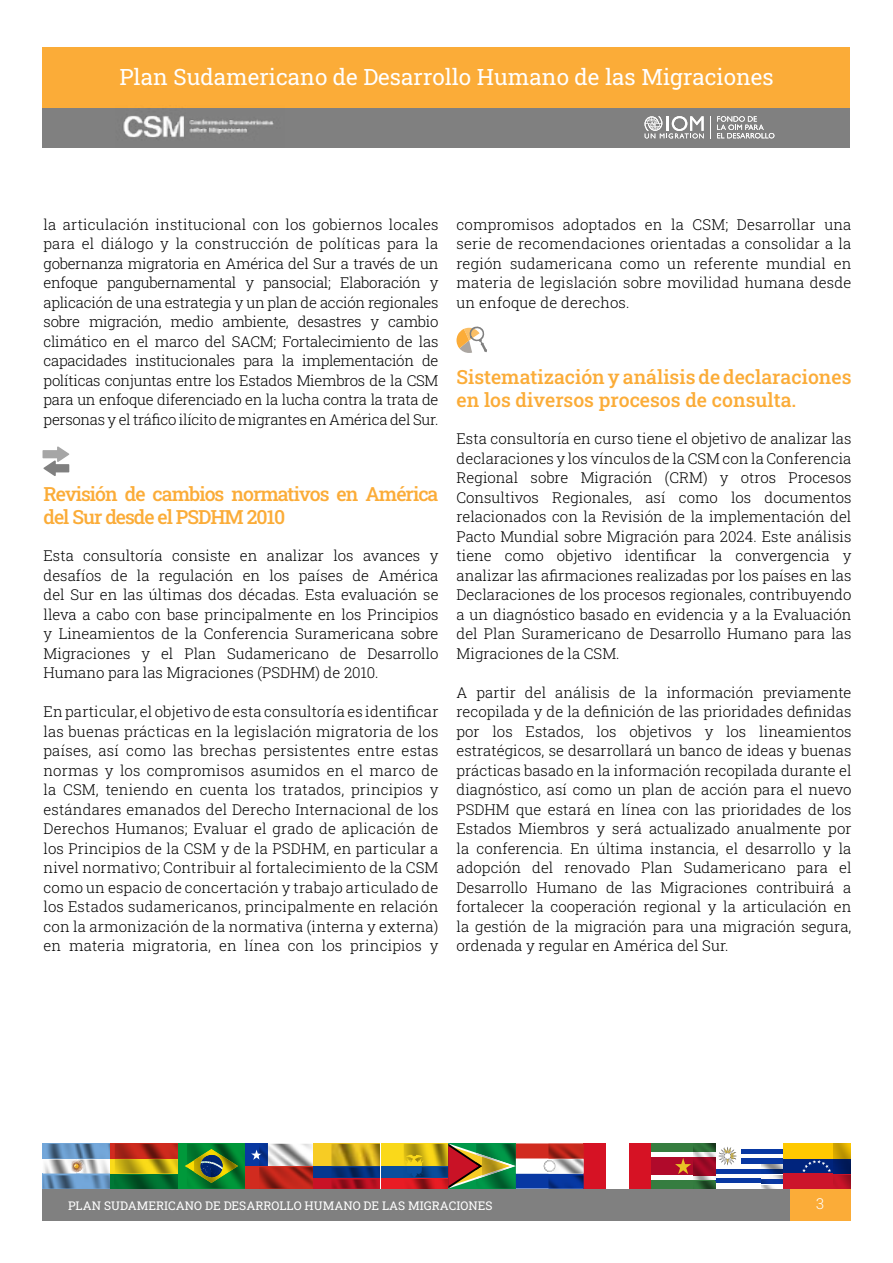
<style>
.page{position:relative;width:893px;height:1263px;background:#fff}
.page>*{position:absolute;margin:0;border:0;box-sizing:border-box;transform-origin:0 0}
.t1{font:22.5px "Roboto Slab";color:#fff}
.t2{font:19.5px/22.5px "Roboto Slab";color:#fbac38}
.t3{font:19.5px/22.5px "Roboto Slab";letter-spacing:-.05em;color:#fbac38}
.t4{font:300 15px/19.5px "Roboto Slab";color:#000;text-align:justify}
.t5{font:300 15px "Roboto Slab";color:#fff}
.t6{font:12px "Roboto Slab";color:#fff}
</style>
<div class="page">
<div style="left:790px;top:1188px;width:60px;height:32px;background:#fbac38"></div>
<div style="left:43px;top:1188px;width:747px;height:32px;background:#808080"></div>
<div style="left:43px;top:47px;width:807px;height:61px;background:#fbac38"></div>
<div style="left:43px;top:108px;width:807px;height:40px;background:#808080"></div>
<svg style="left:710px;top:116px;width:1px;height:22px"></svg>
<svg style="left:644px;top:116px;width:60px;height:22px"></svg>
<svg style="left:717px;top:116px;width:57px;height:22px"></svg>
<img style="left:123px;top:116px;width:151px;height:23px">
<svg style="left:43px;top:1158px;width:67px;height:15px"></svg>
<svg style="left:43px;top:1143px;width:67px;height:1px"></svg>
<div style="left:43px;top:1173px;width:67px;height:15px;background:#73a8db"></div>
<img style="left:43px;top:1159px;width:34px;height:14px">
<img style="left:43px;top:1144px;width:67px;height:14px">
<img style="left:43px;top:1175px;width:67px;height:13px">
<div style="left:313px;top:1177px;width:67px;height:11px;background:#c91226"></div>
<div style="left:313px;top:1143px;width:67px;height:23px;background:#f7cc24"></div>
<div style="left:313px;top:1166px;width:67px;height:11px;background:#05388f"></div>
<img style="left:331px;top:1179px;width:47px;height:9px">
<img style="left:331px;top:1144px;width:49px;height:33px">
<div style="left:178px;top:1143px;width:67px;height:45px;background:#00993b"></div>
<img style="left:187px;top:1144px;width:58px;height:44px">
<svg style="left:185px;top:1149px;width:53px;height:34px"></svg>
<svg style="left:381px;top:1143px;width:67px;height:23px"></svg>
<div style="left:380px;top:1177px;width:68px;height:11px;background:#e81c24"></div>
<div style="left:380px;top:1166px;width:68px;height:11px;background:#0a4f9e"></div>
<img style="left:404px;top:1144px;width:7px;height:22px">
<img style="left:408px;top:1179px;width:40px;height:9px">
<img style="left:410px;top:1167px;width:38px;height:10px">
<svg style="left:110px;top:1173px;width:68px;height:15px"></svg>
<div style="left:110px;top:1158px;width:68px;height:15px;background:#fadb1a"></div>
<div style="left:110px;top:1143px;width:68px;height:15px;background:#d12b1f"></div>
<img style="left:115px;top:1144px;width:63px;height:29px">
<svg style="left:272px;top:1143px;width:17px;height:1px"></svg>
<div style="left:245px;top:1166px;width:68px;height:22px;background:#d12b1f"></div>
<div style="left:245px;top:1143px;width:23px;height:23px;background:#0838a1"></div>
<svg style="left:251px;top:1150px;width:8px;height:10px"></svg>
<img style="left:259px;top:1144px;width:54px;height:44px">
<img style="left:259px;top:1144px;width:9px;height:22px">
<div style="left:783px;top:1158px;width:67px;height:15px;background:#00247d"></div>
<div style="left:783px;top:1173px;width:67px;height:15px;background:#cc142b"></div>
<div style="left:783px;top:1143px;width:67px;height:15px;background:#ffc900"></div>
<svg style="left:802px;top:1160px;width:29px;height:12px"></svg>
<img style="left:834px;top:1144px;width:16px;height:29px">
<svg style="left:715px;top:1168px;width:68px;height:5px"></svg>
<div style="left:715px;top:1178px;width:68px;height:5px;background:#0838a3"></div>
<div style="left:715px;top:1148px;width:68px;height:5px;background:#0838a3"></div>
<div style="left:715px;top:1158px;width:68px;height:5px;background:#0838a3"></div>
<div style="left:715px;top:1143px;width:25px;height:25px;background:#fff"></div>
<svg style="left:718px;top:1147px;width:19px;height:18px"></svg>
<img style="left:773px;top:1175px;width:10px;height:3px">
<img style="left:761px;top:1180px;width:22px;height:3px">
<img style="left:761px;top:1186px;width:12px;height:2px">
<img style="left:761px;top:1164px;width:22px;height:4px">
<div style="left:651px;top:1143px;width:64px;height:9px;background:#367d40"></div>
<svg style="left:651px;top:1179px;width:64px;height:9px"></svg>
<div style="left:651px;top:1157px;width:64px;height:18px;background:#b00a2b"></div>
<svg style="left:693px;top:1175px;width:22px;height:2px"></svg>
<svg style="left:675px;top:1158px;width:16px;height:16px"></svg>
<img style="left:693px;top:1144px;width:22px;height:31px">
<img style="left:693px;top:1177px;width:18px;height:2px">
<div style="left:584px;top:1143px;width:22px;height:45px;background:#d61224"></div>
<div style="left:629px;top:1143px;width:22px;height:45px;background:#d61224"></div>
<svg style="left:448px;top:1143px;width:68px;height:45px;background:#60763f"></svg>
<div style="left:516px;top:1173px;width:67px;height:15px;background:#0838a3"></div>
<div style="left:516px;top:1143px;width:67px;height:15px;background:#d12b1f"></div>
<svg style="left:544px;top:1160px;width:4px;height:12px"></svg>
<img style="left:548px;top:1173px;width:35px;height:1px">
<img style="left:548px;top:1175px;width:35px;height:13px">
<img style="left:548px;top:1144px;width:35px;height:29px">
<hr style="left:380px;top:1143px;width:1px;height:45px;background:#fff">
<svg style="left:70px;top:1160px;width:13px;height:12px"></svg>
<svg style="left:43px;top:446px;width:26px;height:30px"></svg>
<svg style="left:456px;top:326px;width:31px;height:27px"></svg>
<h1 class="t1" style="left:119px;top:62px;width:656px">Plan Sudamericano de Desarrollo Humano de las Migraciones</h1>
<p class="t4" style="left:44px;top:214px;width:396px">la articulación institucional con los gobiernos locales para el diálogo y la construcción de políticas para la gobernanza migratoria en América del Sur a través de un enfoque pangubernamental y pansocial; Elaboración y aplicación de una estrategia y un plan de acción regionales sobre migración, medio ambiente, desastres y cambio climático en el marco del SACM; Fortalecimiento de las capacidades institucionales para la implementación de políticas conjuntas entre los Estados Miembros de la CSM para un enfoque diferenciado en la lucha contra la trata de personas y el tráfico ilícito de migrantes en América del Sur.</p>
<h2 class="t3" style="left:44px;top:482px;width:396px">Revisión de cambios normativos en América del Sur desde el PSDHM 2010</h2>
<p class="t4" style="left:44px;top:545px;width:396px">Esta consultoría consiste en analizar los avances y desafíos de la regulación en los países de América del Sur en las últimas dos décadas. Esta evaluación se lleva a cabo con base principalmente en los Principios y Lineamientos de la Conferencia Suramericana sobre Migraciones y el Plan Sudamericano de Desarrollo Humano para las Migraciones (PSDHM) de 2010.</p>
<p class="t4" style="left:44px;top:701px;width:396px">En particular, el objetivo de esta consultoría es identificar las buenas prácticas en la legislación migratoria de los países, así como las brechas persistentes entre estas normas y los compromisos asumidos en el marco de la CSM, teniendo en cuenta los tratados, principios y estándares emanados del Derecho Internacional de los Derechos Humanos; Evaluar el grado de aplicación de los Principios de la CSM y de la PSDHM, en particular a nivel normativo; Contribuir al fortalecimiento de la CSM como un espacio de concertación y trabajo articulado de los Estados sudamericanos, principalmente en relación con la armonización de la normativa (interna y externa) en materia migratoria, en línea con los principios y</p>
<p class="t4" style="left:456px;top:214px;width:396px">compromisos adoptados en la CSM; Desarrollar una serie de recomendaciones orientadas a consolidar a la región sudamericana como un referente mundial en materia de legislación sobre movilidad humana desde un enfoque de derechos.</p>
<h2 class="t2" style="left:456px;top:365px;width:396px">Sistematización y análisis de declaraciones en los diversos procesos de consulta.</h2>
<p class="t4" style="left:456px;top:428px;width:396px">Esta consultoría en curso tiene el objetivo de analizar las declaraciones y los vínculos de la CSM con la Conferencia Regional sobre Migración (CRM) y otros Procesos Consultivos Regionales, así como los documentos relacionados con la Revisión de la implementación del Pacto Mundial sobre Migración para 2024. Este análisis tiene como objetivo identificar la convergencia y analizar las afirmaciones realizadas por los países en las Declaraciones de los procesos regionales, contribuyendo a un diagnóstico basado en evidencia y a la Evaluación del Plan Suramericano de Desarrollo Humano para las Migraciones de la CSM.</p>
<p class="t4" style="left:456px;top:682px;width:396px">A partir del análisis de la información previamente recopilada y de la definición de las prioridades definidas por los Estados, los objetivos y los lineamientos estratégicos, se desarrollará un banco de ideas y buenas prácticas basado en la información recopilada durante el diagnóstico, así como un plan de acción para el nuevo PSDHM que estará en línea con las prioridades de los Estados Miembros y será actualizado anualmente por la conferencia. En última instancia, el desarrollo y la adopción del renovado Plan Sudamericano para el Desarrollo Humano de las Migraciones contribuirá a fortalecer la cooperación regional y la articulación en la gestión de la migración para una migración segura, ordenada y regular en América del Sur.</p>
<p class="t6" style="left:68px;top:1197px;width:426px">PLAN SUDAMERICANO DE DESARROLLO HUMANO DE LAS MIGRACIONES</p>
<p class="t5" style="left:816px;top:1193px;width:10px">3</p>
</div>
